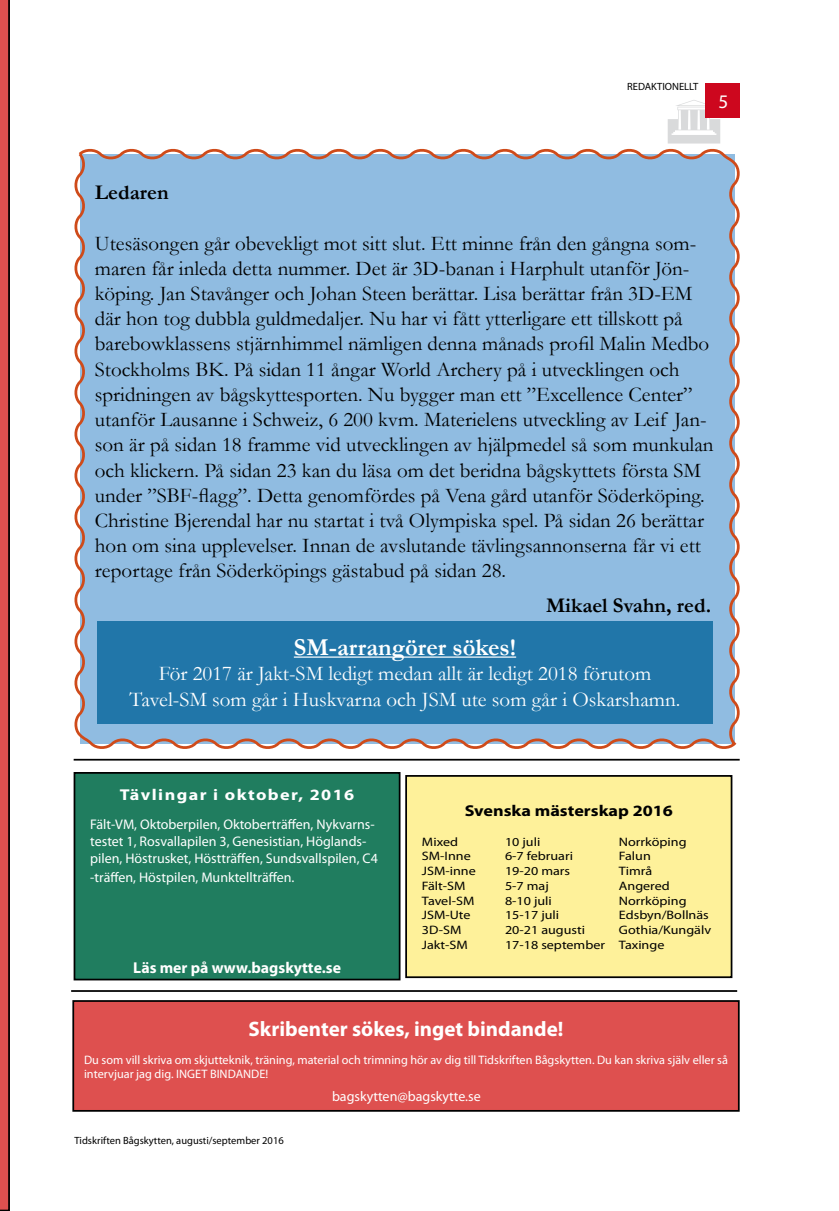
<style>
.page{position:relative;width:839px;height:1211px;background:#fff}
.page>*{position:absolute;margin:0;border:0;box-sizing:border-box;transform-origin:0 0}
.t1{font:700 24.5px "Garamond";color:#fff}
.t2{font:21px/25.2px "Garamond";color:#000}
.t3{font:21px/25.2px "Garamond";color:#fff;text-align:center}
.t4{font:700 21px "Myriad Pro";color:#fff}
.t5{font:700 21px "Garamond";color:#000}
.t6{font:19.25px "Myriad Pro";color:#fff}
.t7{font:700 15.75px "Myriad Pro";color:#fff}
.t8{font:700 15.75px "Myriad Pro";letter-spacing:.08em;color:#fff;scale:1.15 1}
.t9{font:700 15.75px "Myriad Pro";color:#000;scale:1.15 1}
.t10{font:14px/16.8px "Myriad Pro";color:#fff}
.t11{font:12.25px "Myriad Pro";color:#000;scale:1.15 1}
.t12{font:12.25px/14px "Myriad Pro";color:#fff}
.t13{font:10.5px "Myriad Pro";color:#000}
</style>
<div class="page">
<svg style="left:0;top:0;width:10px;height:1210px;background:#b64140"></svg>
<div style="left:704px;top:83px;width:35px;height:35px;background:#cd071e"></div>
<div style="left:73px;top:1001px;width:665px;height:109px;background:#de504f"></div>
<div style="left:72px;top:1000px;width:667px;height:111px;border:2px solid #000"></div>
<hr style="left:71px;top:990px;width:666px;height:1px;background:#000">
<hr style="left:74px;top:758px;width:665px;height:2px;background:#000">
<div style="left:74px;top:772px;width:325px;height:207px;background:#207d5f"></div>
<div style="left:74px;top:772px;width:326px;height:208px;border:2px solid #000"></div>
<div style="left:74px;top:148px;width:666px;height:601px;background:#90bce1"></div>
<div style="left:97px;top:621px;width:615px;height:102px;background:#2176a9"></div>
<hr style="left:294px;top:656px;width:222px;height:1px;background:#fff">
<div style="left:406px;top:776px;width:325px;height:201px;background:#fef19a"></div>
<div style="left:405px;top:775px;width:327px;height:203px;border:2px solid #000"></div>
<svg style="left:704px;top:99px;width:1px;height:19px"></svg>
<p class="t13" style="left:627px;top:80px;width:73px">REDAKTIONELLT</p>
<p class="t6" style="left:718px;top:89px;width:11px">5</p>
<p class="t5" style="left:95px;top:178px;width:75px">Ledaren</p>
<p class="t2" style="left:95px;top:230px;width:620px">Utesäsongen går obevekligt mot sitt slut. Ett minne från den gångna som&shy;maren får inleda detta nummer. Det är 3D-banan i Harphult utanför Jön&shy;köping. Jan Stavånger och Johan Steen berättar. Lisa berättar från 3D-EM där hon tog dubbla guldmedaljer. Nu har vi fått ytterligare ett tillskott på barebowklassens stjärnhimmel nämligen denna månads profil Malin Medbo Stockholms BK. På sidan 11 ångar World Archery på i utvecklingen och spridningen av bågskyttesporten. Nu bygger man ett ”Excellence Center” utanför Lausanne i Schweiz, 6 200 kvm. Materielens utveckling av Leif Jan&shy;son är på sidan 18 framme vid utvecklingen av hjälpmedel så som munkulan och klickern. På sidan 23 kan du läsa om det beridna bågskyttets första SM under ”SBF-flagg”. Detta genomfördes på Vena gård utanför Söderköping.<br>Christine Bjerendal har nu startat i två Olympiska spel. På sidan 26 berättar hon om sina upplevelser. Innan de avslutande tävlingsannonserna får vi ett reportage från Söderköpings gästabud på sidan 28.</p>
<p class="t5" style="left:546px;top:591px;width:167px">Mikael Svahn, red.</p>
<p class="t1" style="left:294px;top:631px;width:224px">SM-arrangörer sökes!</p>
<p class="t3" style="left:129px;top:660px;width:552px">För 2017 är Jakt-SM ledigt medan allt är ledigt 2018 förutom<br>Tavel-SM som går i Huskvarna och JSM ute som går i Oskarshamn.</p>
<p class="t8" style="left:120px;top:784px;width:205px">Tävlingar i oktober, 2016</p>
<p class="t10" style="left:90px;top:816px;width:289px">Fält-VM, Oktoberpilen, Oktoberträffen, Nykvarns&shy;testet 1, Rosvallapilen 3, Genesistian, Höglands&shy;pilen, Höstrusket, Höstträffen, Sundsvallspilen, C4</p>
<p class="t10" style="left:90px;top:868px;width:206px">-träffen, Höstpilen, Munktellträffen.</p>
<p class="t7" style="left:133px;top:957px;width:209px">Läs mer på www.bagskytte.se</p>
<p class="t9" style="left:464px;top:800px;width:182px">Svenska mästerskap 2016</p>
<p class="t11" style="left:422px;top:834px;width:33px">Mixed</p>
<p class="t11" style="left:505px;top:834px;width:32px">10 juli</p>
<p class="t11" style="left:618px;top:834px;width:60px">Norrköping</p>
<p class="t11" style="left:422px;top:848px;width:44px">SM-Inne</p>
<p class="t11" style="left:505px;top:848px;width:61px">6-7 februari</p>
<p class="t11" style="left:618px;top:848px;width:29px">Falun</p>
<p class="t11" style="left:422px;top:863px;width:48px">JSM-inne</p>
<p class="t11" style="left:505px;top:863px;width:58px">19-20 mars</p>
<p class="t11" style="left:618px;top:863px;width:30px">Timrå</p>
<p class="t11" style="left:422px;top:878px;width:39px">Fält-SM</p>
<p class="t11" style="left:505px;top:878px;width:40px">5-7 maj</p>
<p class="t11" style="left:618px;top:878px;width:46px">Angered</p>
<p class="t11" style="left:422px;top:892px;width:47px">Tavel-SM</p>
<p class="t11" style="left:505px;top:892px;width:42px">8-10 juli</p>
<p class="t11" style="left:618px;top:892px;width:60px">Norrköping</p>
<p class="t11" style="left:422px;top:907px;width:44px">JSM-Ute</p>
<p class="t11" style="left:505px;top:907px;width:48px">15-17 juli</p>
<p class="t11" style="left:618px;top:907px;width:80px">Edsbyn/Bollnäs</p>
<p class="t11" style="left:422px;top:922px;width:36px">3D-SM</p>
<p class="t11" style="left:505px;top:922px;width:71px">20-21 augusti</p>
<p class="t11" style="left:618px;top:922px;width:82px">Gothia/Kungälv</p>
<p class="t11" style="left:422px;top:937px;width:41px">Jakt-SM</p>
<p class="t11" style="left:505px;top:937px;width:140px">17-18 september Taxinge</p>
<p class="t4" style="left:248px;top:1015px;width:316px">Skribenter sökes, inget bindande!</p>
<p class="t12" style="left:84px;top:1052px;width:645px">Du som vill skriva om skjutteknik, träning, material och trimning hör av dig till Tidskriften Bågskytten. Du kan skriva själv eller så intervjuar jag dig. INGET BINDANDE!</p>
<p class="t10" style="left:332px;top:1087px;width:150px">bagskytten@bagskytte.se</p>
<p class="t13" style="left:74px;top:1133px;width:211px">Tidskriften Bågskytten, augusti/september 2016</p>
</div>
